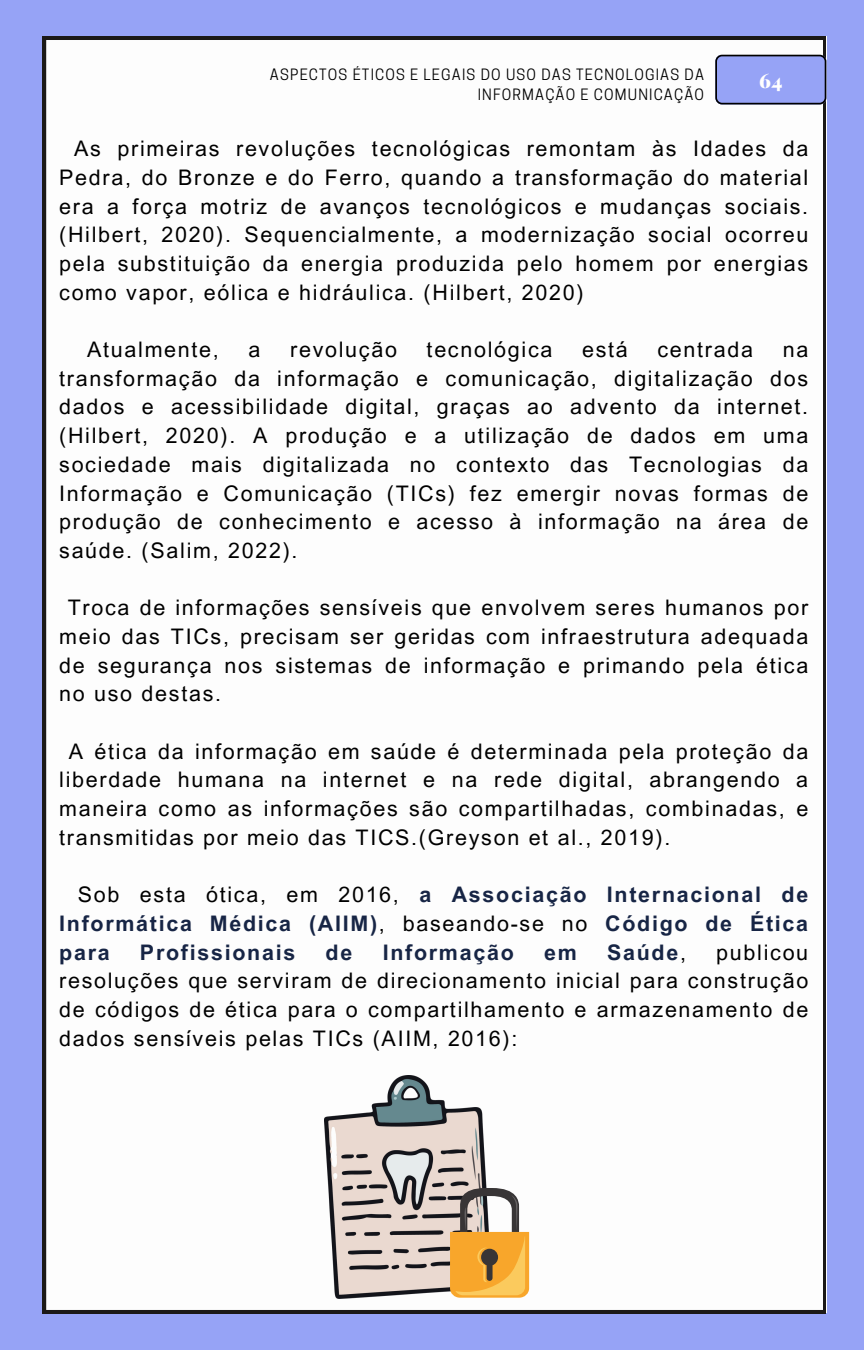
<style>
.page{position:relative;width:864px;height:1350px;background:#96a3f6}
.page>*{position:absolute;margin:0;border:0;box-sizing:border-box;transform-origin:0 0}
.t1{font:21.38px/28.8px "Arial MT Pro";letter-spacing:.08em;color:#000;text-align:justify}
.t2{font:700 21.38px/28.8px "Arial MT Pro";letter-spacing:.08em;color:#172545;text-align:justify}
.t3{font:900 20.03px "Playfair Display";color:#fff}
.t4{font:14.62px/19.6px "Cooper Hewitt";letter-spacing:.08em;color:#000;text-align:right}
.s1{font-weight:400;color:#000}
</style>
<div class="page">
<div style="left:43px;top:37px;width:783px;height:1276px;background:#fdfdfd"></div>
<svg style="left:715px;top:55px;width:111px;height:49px"></svg>
<img style="left:325px;top:1075px;width:167px;height:223px">
<svg style="left:450px;top:1188px;width:79px;height:110px;background:#d4a865"></svg>
<p class="t4" style="left:270px;top:67px;width:436px">ASPECTOS ÉTICOS E LEGAIS DO USO DAS TECNOLOGIAS DA<br>INFORMAÇÃO E COMUNICAÇÃO</p>
<p class="t3" style="left:759px;top:67px;width:25px">64</p>
<p class="t1" style="left:59px;top:137px;width:751px;text-indent:15px">As primeiras revoluções tecnológicas remontam às Idades da Pedra, do Bronze e do Ferro, quando a transformação do material era a força motriz de avanços tecnológicos e mudanças sociais. (Hilbert, 2020). Sequencialmente, a modernização social ocorreu pela substituição da energia produzida pelo homem por energias como vapor, eólica e hidráulica. (Hilbert, 2020)</p>
<p class="t1" style="left:87px;top:338px;width:133px">Atualmente,</p>
<p class="t1" style="left:249px;top:338px;width:13px">a</p>
<p class="t1" style="left:290px;top:338px;width:108px">revolução</p>
<p class="t1" style="left:427px;top:338px;width:127px">tecnológica</p>
<p class="t1" style="left:582px;top:338px;width:47px">está</p>
<p class="t1" style="left:657px;top:338px;width:97px">centrada</p>
<p class="t1" style="left:59px;top:338px;width:751px;text-indent:723px">na transformação da informação e comunicação, digitalização dos dados e acessibilidade digital, graças ao advento da internet. (Hilbert, 2020). A produção e a utilização de dados em uma sociedade mais digitalizada no contexto das Tecnologias da Informação e Comunicação (TICs) fez emergir novas formas de produção de conhecimento e acesso à informação na área de saúde. (Salim, 2022).</p>
<p class="t1" style="left:59px;top:596px;width:751px;text-indent:9px">Troca de informações sensíveis que envolvem seres humanos por meio das TICs, precisam ser geridas com infraestrutura adequada de segurança nos sistemas de informação e primando pela ética no uso destas.</p>
<p class="t1" style="left:59px;top:740px;width:751px;text-indent:10px">A ética da informação em saúde é determinada pela proteção da liberdade humana na internet e na rede digital, abrangendo a maneira como as informações são compartilhadas, combinadas, e transmitidas por meio das TICS.(Greyson et al., 2019).</p>
<p class="t2" style="left:59px;top:883px;width:751px;text-indent:19px"><span class="s1">Sob esta ótica, em 2016,</span> a Associação Internacional de Informática Médica (AIIM)<span class="s1">, baseando-se no</span> Código de Ética para</p>
<p class="t2" style="left:140px;top:940px;width:157px">Profissionais</p>
<p class="t2" style="left:326px;top:940px;width:28px">de</p>
<p class="t2" style="left:383px;top:940px;width:133px">Informação</p>
<p class="t2" style="left:544px;top:940px;width:34px">em</p>
<p class="t2" style="left:607px;top:940px;width:80px">Saúde<span class="s1">,</span></p>
<p class="t1" style="left:59px;top:940px;width:751px;text-indent:657px">publicou resoluções que serviram de direcionamento inicial para construção de códigos de ética para o compartilhamento e armazenamento de dados sensíveis pelas TICs (AIIM, 2016):</p>
</div>
